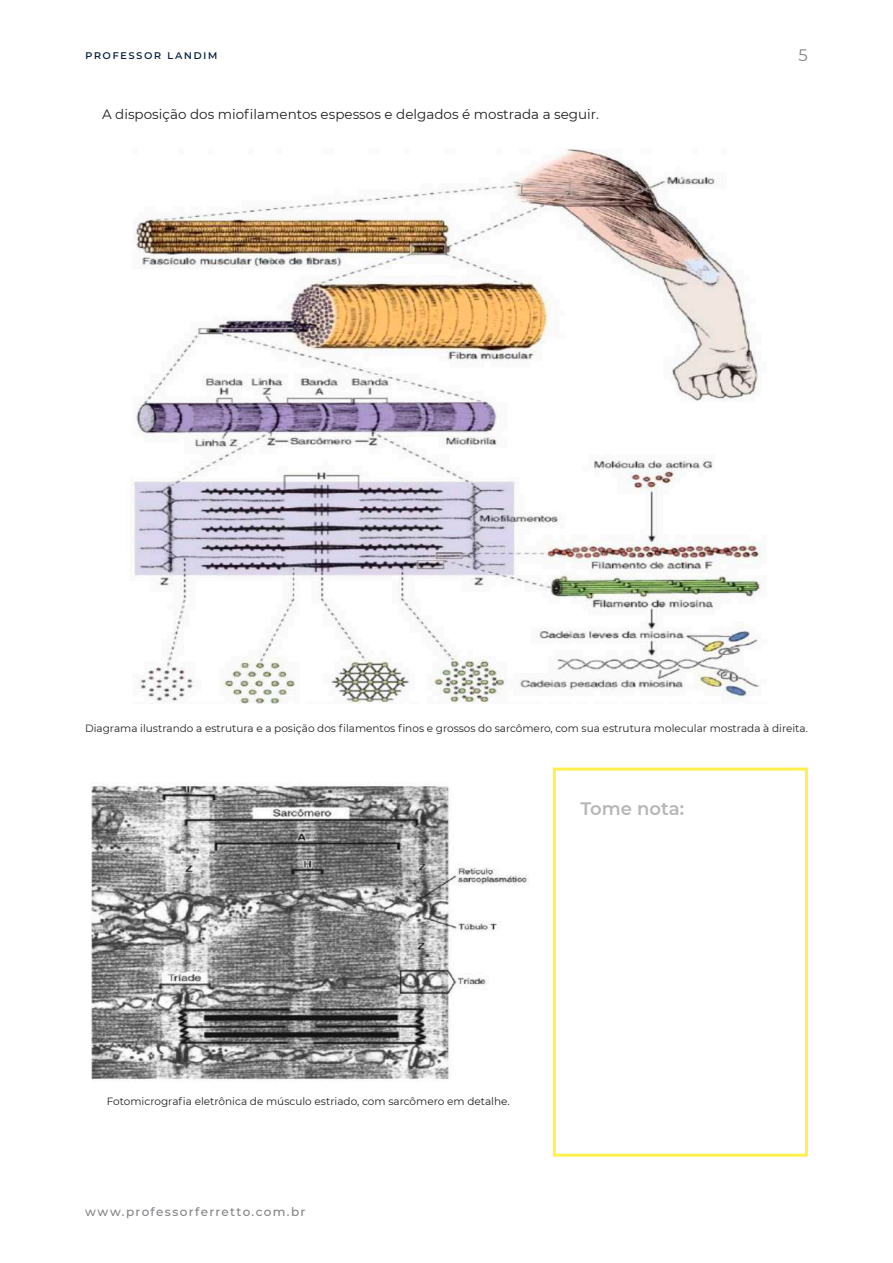
<style>
.page{position:relative;width:893px;height:1263px;background:#fff}
.page>*{position:absolute;margin:0;border:0;box-sizing:border-box;transform-origin:0 0}
.t1{font:600 18px "Montserrat";color:#6c6d70}
.t2{font:16.5px "Montserrat";color:#808285}
.t3{font:13.5px "Montserrat";color:#231f20}
.t4{font:500 12px "Montserrat";letter-spacing:.11em;color:#808285}
.t5{font:500 12px "Montserrat";letter-spacing:.11em;color:#061f3f}
.t6{font:10.5px "Montserrat";color:#231f20}
</style>
<div class="page">
<div style="left:553px;top:767px;width:255px;height:390px;border:3px solid #fff04e"></div>
<img style="left:131px;top:148px;width:631px;height:556px">
<img style="left:91px;top:784px;width:436px;height:296px">
<p class="t5" style="left:85px;top:46px;width:134px">professor landim</p>
<p class="t3" style="left:102px;top:105px;width:498px">A disposição dos miofilamentos espessos e delgados é mostrada a seguir.</p>
<h2 class="t2" style="left:799px;top:44px;width:11px">5</h2>
<p class="t6" style="left:85px;top:721px;width:724px">Diagrama ilustrando a estrutura e a posição dos filamentos finos e grossos do sarcômero, com sua estrutura molecular mostrada à direita.</p>
<h1 class="t1" style="left:580px;top:796px;width:105px">Tome nota:</h1>
<p class="t6" style="left:107px;top:1094px;width:404px">Fotomicrografia eletrônica de músculo estriado, com sarcômero em detalhe.</p>
<p class="t4" style="left:85px;top:1203px;width:222px">www.professorferretto.com.br</p>
</div>
